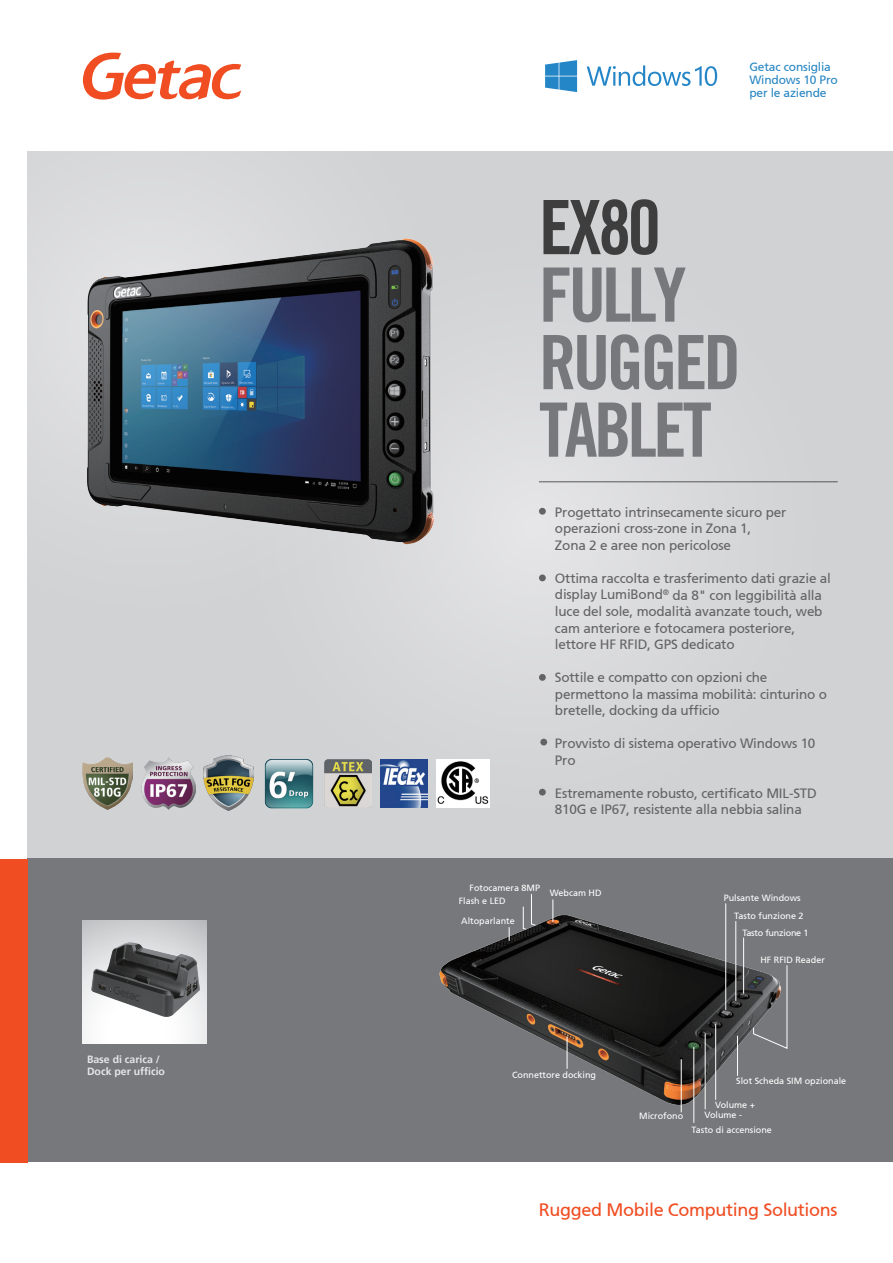
<style>
.page{position:relative;width:893px;height:1263px;background:#fff}
.page>*{position:absolute;margin:0;border:0;box-sizing:border-box;transform-origin:0 0}
.t1{font:700 condensed 75px/67.5px "Trade Gothic No.20";letter-spacing:-.05em;color:#76787b}
.t2{font:700 condensed 75px "Trade Gothic No.20";color:#3e3e3f}
.t3{font:18px "Frutiger 55 Roman";letter-spacing:-.02em;color:#f04d22}
.t4{font:13.5px/16.5px "Frutiger 55 Roman";letter-spacing:-.015em;color:#636366}
.t5{font:12px/12.8px "Frutiger 55 Roman";letter-spacing:-.015em;color:#2786c2}
.t6{font:700 10.5px/12.1px "Frutiger 65";color:#e6e7e9}
.t7{font:9px/9.9px "Frutiger 55 Roman";color:#fff}
.t8{font:9px "Frutiger 55 Roman";letter-spacing:-.025em;color:#fff}
</style>
<div class="page">
<div style="left:28px;top:152px;width:865px;height:707px;background:#d1d2d4"></div>
<div style="left:82px;top:200px;width:137px;height:20px;background:#dcdcde"></div>
<div style="left:222px;top:215px;width:624px;height:623px;background:#d5d5d7;border-radius:50%"></div>
<img style="left:28px;top:220px;width:561px;height:335px">
<div style="left:28px;top:859px;width:865px;height:303px;background:#76787b"></div>
<div style="left:0;top:859px;width:28px;height:303px;background:#f04d22"></div>
<div style="left:83px;top:920px;width:123px;height:124px;background:linear-gradient(to bottom,#c7c8cb,#fff)"></div>
<svg style="left:83px;top:53px;width:158px;height:47px"></svg>
<div style="left:539px;top:508px;width:7px;height:7px;background:#636366;border-radius:50%"></div>
<div style="left:539px;top:574px;width:7px;height:7px;background:#636366;border-radius:50%"></div>
<div style="left:539px;top:674px;width:7px;height:7px;background:#636366;border-radius:50%"></div>
<div style="left:540px;top:739px;width:7px;height:6px;background:#636366;border-radius:50%"></div>
<div style="left:539px;top:789px;width:7px;height:6px;background:#636366;border-radius:50%"></div>
<hr style="left:539px;top:481px;width:299px;height:1px;background:#57585a">
<img style="left:264px;top:759px;width:50px;height:50px">
<img style="left:141px;top:758px;width:54px;height:51px">
<img style="left:324px;top:760px;width:48px;height:47px">
<img style="left:83px;top:758px;width:49px;height:51px">
<img style="left:204px;top:756px;width:49px;height:55px">
<img style="left:380px;top:760px;width:48px;height:47px">
<img style="left:436px;top:760px;width:53px;height:47px">
<img style="left:92px;top:942px;width:107px;height:75px">
<img style="left:439px;top:894px;width:349px;height:229px">
<svg style="left:552px;top:899px;width:1px;height:23px"></svg>
<hr style="left:743px;top:938px;width:1px;height:55px;background:#fff">
<hr style="left:705px;top:1033px;width:1px;height:76px;background:#fff">
<hr style="left:693px;top:1047px;width:1px;height:76px;background:#fff">
<hr style="left:681px;top:1059px;width:1px;height:53px;background:#fff">
<hr style="left:715px;top:1024px;width:1px;height:76px;background:#fff">
<hr style="left:737px;top:1036px;width:1px;height:40px;background:#fff">
<hr style="left:735px;top:921px;width:1px;height:80px;background:#fff">
<hr style="left:725px;top:903px;width:1px;height:107px;background:#fff">
<hr style="left:567px;top:1036px;width:1px;height:33px;background:#fff">
<svg style="left:509px;top:927px;width:1px;height:14px"></svg>
<svg style="left:545px;top:60px;width:32px;height:32px"></svg>
<svg style="left:587px;top:65px;width:130px;height:21px"></svg>
<p class="t6" style="left:87px;top:1053px;width:79px">Base di carica /<br>Dock per ufficio</p>
<p class="t5" style="left:749px;top:61px;width:90px">Getac consiglia<br>Windows 10 Pro per le aziende</p>
<h1 class="t2" style="left:539px;top:182px;width:123px">EX80</h1>
<h1 class="t1" style="left:539px;top:261px;width:204px">FULLY<br>RUGGED<br>TABLET</h1>
<p class="t4" style="left:555px;top:504px;width:233px">Progettato intrinsecamente sicuro per operazioni cross-zone in Zona 1,<br>Zona 2 e aree non pericolose</p>
<p class="t4" style="left:555px;top:570px;width:277px">Ottima raccolta e trasferimento dati grazie al display LumiBond<sup>®</sup> da 8" con leggibilità alla luce del sole, modalità avanzate touch, web cam anteriore e fotocamera posteriore, lettore HF RFID, GPS dedicato</p>
<p class="t4" style="left:555px;top:669px;width:274px">Sottile e compatto con opzioni che permettono la massima mobilità: cinturino o bretelle, docking da ufficio</p>
<p class="t4" style="left:555px;top:735px;width:262px">Provvisto di sistema operativo Windows 10<br>Pro</p>
<p class="t4" style="left:555px;top:785px;width:263px">Estremamente robusto, certificato MIL-STD<br>810G e IP67, resistente alla nebbia salina</p>
<p class="t7" style="left:470px;top:883px;width:72px">Fotocamera 8MP</p>
<p class="t7" style="left:459px;top:896px;width:49px">Flash e LED</p>
<p class="t7" style="left:550px;top:888px;width:53px">Webcam HD</p>
<p class="t7" style="left:724px;top:892px;width:79px">Pulsante Windows</p>
<p class="t7" style="left:461px;top:916px;width:55px">Altoparlante</p>
<p class="t7" style="left:734px;top:911px;width:71px">Tasto funzione 2</p>
<p class="t8" style="left:742px;top:927px;width:67px">Tasto funzione 1</p>
<p class="t7" style="left:760px;top:955px;width:66px">HF RFID Reader</p>
<p class="t7" style="left:512px;top:1070px;width:86px">Connettore docking</p>
<p class="t7" style="left:639px;top:1111px;width:45px">Microfono</p>
<p class="t7" style="left:736px;top:1076px;width:112px">Slot Scheda SIM opzionale</p>
<p class="t7" style="left:705px;top:1100px;width:52px;text-indent:11px">Volume +<br>Volume -</p>
<p class="t7" style="left:691px;top:1125px;width:82px">Tasto di accensione</p>
<h2 class="t3" style="left:539px;top:1199px;width:300px">Rugged Mobile Computing Solutions</h2>
</div>
